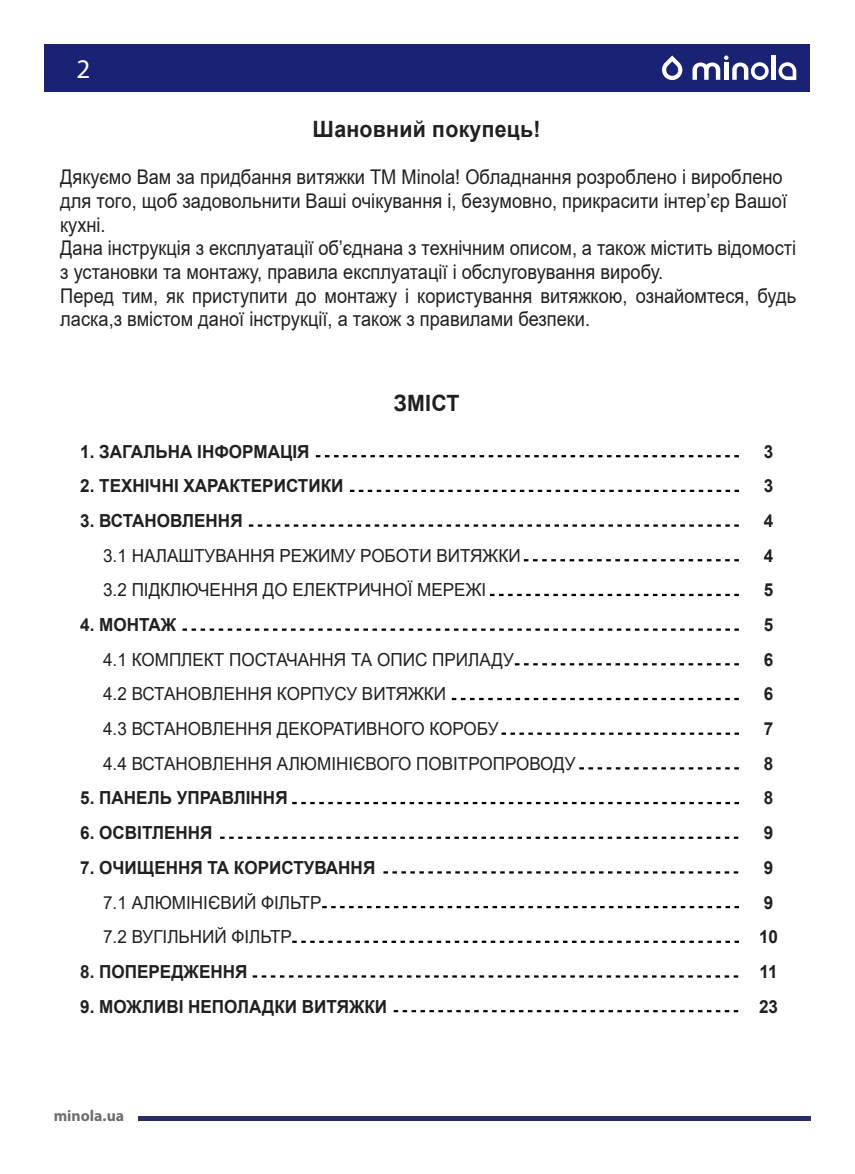
<style>
.page{position:relative;width:855px;height:1174px;background:#fff}
.page>*{position:absolute;margin:0;border:0;box-sizing:border-box;transform-origin:0 0}
.t1{font:27px "Myriad Pro";color:#fff}
.t2{font:700 22.5px "Arial";letter-spacing:.01em;color:#231f20;scale:.95 1}
.t3{font:20.25px/23.6px "Arial";color:#231f20;scale:.9 1}
.t4{font:18px "Arial";color:#231f20;scale:.95 1}
.t5{font:700 18px "Arial";color:#231f20;scale:.95 1}
.t6{font:700 15.75px "Myriad Pro";color:#6c6d70}
</style>
<div class="page">
<svg style="left:248px;top:455px;width:491px;height:558px"></svg>
<svg style="left:316px;top:455px;width:423px;height:2px"></svg>
<svg style="left:350px;top:490px;width:389px;height:2px"></svg>
<svg style="left:249px;top:524px;width:490px;height:2px"></svg>
<svg style="left:524px;top:559px;width:215px;height:2px"></svg>
<svg style="left:490px;top:594px;width:249px;height:2px"></svg>
<svg style="left:182px;top:628px;width:557px;height:3px"></svg>
<svg style="left:515px;top:663px;width:224px;height:2px"></svg>
<svg style="left:452px;top:698px;width:287px;height:2px"></svg>
<svg style="left:501px;top:732px;width:238px;height:3px"></svg>
<svg style="left:579px;top:767px;width:160px;height:2px"></svg>
<svg style="left:292px;top:802px;width:447px;height:2px"></svg>
<svg style="left:220px;top:836px;width:518px;height:3px"></svg>
<svg style="left:383px;top:871px;width:355px;height:2px"></svg>
<svg style="left:322px;top:906px;width:417px;height:2px"></svg>
<svg style="left:292px;top:940px;width:447px;height:3px"></svg>
<svg style="left:253px;top:975px;width:485px;height:2px"></svg>
<svg style="left:394px;top:1010px;width:344px;height:2px"></svg>
<div style="left:45px;top:45px;width:765px;height:47px;background:#1a2373"></div>
<hr style="left:771px;top:55px;width:4px;height:25px;background:#fff">
<svg style="left:778px;top:62px;width:18px;height:18px"></svg>
<svg style="left:692px;top:55px;width:76px;height:25px"></svg>
<svg style="left:662px;top:55px;width:21px;height:25px"></svg>
<hr style="left:138px;top:1116px;width:672px;height:4px;background:#292b67">
<h1 class="t1" style="left:77px;top:52px;width:15px">2</h1>
<p class="t2" style="left:313px;top:113px;width:242px">Шановний покупець!</p>
<p class="t3" style="left:60px;top:165px;width:819px">Дякуємо Вам за придбання витяжки ТМ Minola! Обладнання розроблено і вироблено для того, щоб задовольнити Ваші очікування і, безумовно, прикрасити інтер’єр Вашої кухні.<br>Дана інструкція з експлуатації об’єднана з технічним описом, а також містить відомості з установки та монтажу, правила експлуатації і обслуговування виробу.<br>Перед тим, як приступити до монтажу і користування витяжкою, ознайомтеся, будь ласка,з вмістом даної інструкції, а також з правилами безпеки.</p>
<p class="t2" style="left:394px;top:387px;width:71px">ЗМІСТ</p>
<p class="t5" style="left:80px;top:438px;width:243px">1. ЗАГАЛЬНА ІНФОРМАЦІЯ</p>
<p class="t5" style="left:763px;top:438px;width:12px">3</p>
<p class="t5" style="left:80px;top:473px;width:278px">2. ТЕХНІЧНІ ХАРАКТЕРИСТИКИ</p>
<p class="t5" style="left:763px;top:473px;width:12px">3</p>
<p class="t5" style="left:80px;top:508px;width:172px">3. ВСТАНОВЛЕННЯ</p>
<p class="t5" style="left:763px;top:508px;width:12px">4</p>
<p class="t4" style="left:103px;top:543px;width:441px">3.1 НАЛАШТУВАННЯ РЕЖИМУ РОБОТИ ВИТЯЖКИ</p>
<p class="t5" style="left:763px;top:542px;width:12px">4</p>
<p class="t4" style="left:103px;top:577px;width:405px">3.2 ПІДКЛЮЧЕННЯ ДО ЕЛЕКТРИЧНОЇ МЕРЕЖІ</p>
<p class="t5" style="left:763px;top:577px;width:12px">5</p>
<p class="t5" style="left:80px;top:612px;width:103px">4. МОНТАЖ</p>
<p class="t5" style="left:763px;top:612px;width:12px">5</p>
<p class="t4" style="left:103px;top:647px;width:434px">4.1 КОМПЛЕКТ ПОСТАЧАННЯ ТА ОПИС ПРИЛАДУ</p>
<p class="t5" style="left:763px;top:646px;width:12px">6</p>
<p class="t4" style="left:103px;top:681px;width:362px">4.2 ВСТАНОВЛЕННЯ КОРПУСУ ВИТЯЖКИ</p>
<p class="t5" style="left:763px;top:681px;width:12px">6</p>
<p class="t4" style="left:103px;top:716px;width:418px">4.3 ВСТАНОВЛЕННЯ ДЕКОРАТИВНОГО КОРОБУ</p>
<p class="t5" style="left:763px;top:716px;width:12px">7</p>
<p class="t4" style="left:103px;top:751px;width:499px">4.4 ВСТАНОВЛЕННЯ АЛЮМІНІЄВОГО ПОВІТРОПРОВОДУ</p>
<p class="t5" style="left:763px;top:750px;width:12px">8</p>
<p class="t5" style="left:80px;top:785px;width:220px">5. ПАНЕЛЬ УПРАВЛІННЯ</p>
<p class="t5" style="left:763px;top:785px;width:12px">8</p>
<p class="t5" style="left:80px;top:820px;width:141px">6. ОСВІТЛЕННЯ</p>
<p class="t5" style="left:763px;top:820px;width:12px">9</p>
<p class="t5" style="left:80px;top:855px;width:312px">7. ОЧИЩЕННЯ ТА КОРИСТУВАННЯ</p>
<p class="t5" style="left:763px;top:855px;width:12px">9</p>
<p class="t4" style="left:103px;top:889px;width:231px">7.1 АЛЮМІНІЄВИЙ ФІЛЬТР</p>
<p class="t5" style="left:763px;top:889px;width:12px">9</p>
<p class="t4" style="left:103px;top:924px;width:200px">7.2 ВУГІЛЬНИЙ ФІЛЬТР</p>
<p class="t5" style="left:759px;top:924px;width:22px">10</p>
<p class="t5" style="left:80px;top:959px;width:177px">8. ПОПЕРЕДЖЕННЯ</p>
<p class="t5" style="left:759px;top:959px;width:21px">11</p>
<p class="t5" style="left:80px;top:993px;width:325px">9. МОЖЛИВІ НЕПОЛАДКИ ВИТЯЖКИ</p>
<p class="t5" style="left:759px;top:993px;width:22px">23</p>
<p class="t6" style="left:54px;top:1105px;width:72px">minola.ua</p>
</div>
